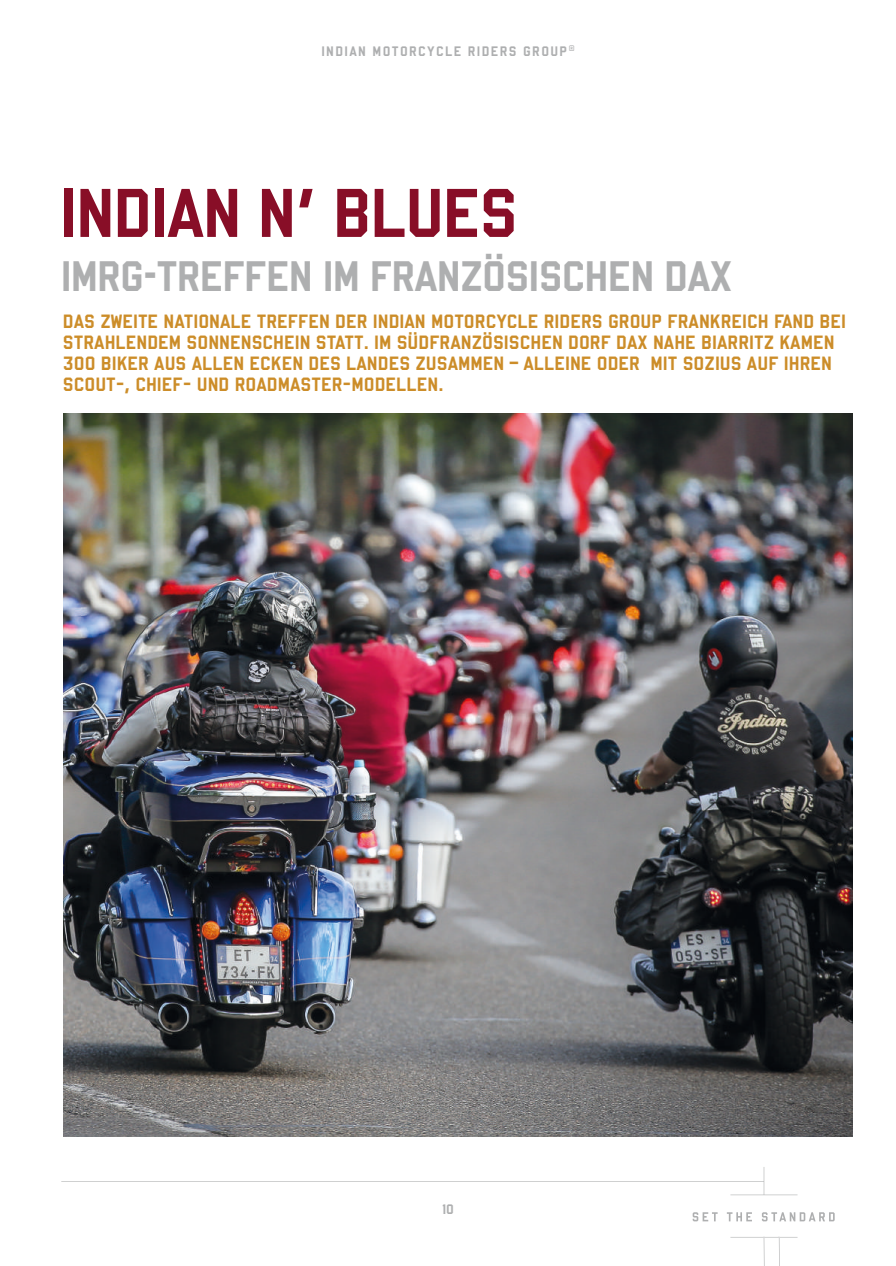
<style>
.page{position:relative;width:896px;height:1266px;background:#fff}
.page>*{position:absolute;margin:0;border:0;box-sizing:border-box;transform-origin:0 0}
.t1{font:75px "Hoboken High Sans";letter-spacing:-.02em;color:#880e27}
.t2{font:46.5px "Hoboken High Sans";letter-spacing:-.02em;color:#aeafb0}
.t3{font:21px/21px "Hoboken High Sans";color:#cc8d29}
.t4{font:15px "Hoboken High Sans";letter-spacing:.09em;color:#aeafb0}
</style>
<div class="page">
<svg style="left:61px;top:1167px;width:773px;height:98px"></svg>
<img style="left:64px;top:414px;width:788px;height:722px">
<p class="t4" style="left:321px;top:43px;width:255px">INDIAN MOTORCYCLE RIDERS GROUP<sup>®</sup></p>
<h1 class="t1" style="left:60px;top:172px;width:460px">INDIAN N’ BLUES</h1>
<h2 class="t2" style="left:61px;top:250px;width:672px">IMRG-TREFFEN IM FRANZÖSISCHEN DAX</h2>
<p class="t3" style="left:63px;top:311px;width:784px">DAS ZWEITE NATIONALE TREFFEN DER INDIAN MOTORCYCLE RIDERS GROUP FRANKREICH FAND BEI STRAHLENDEM SONNENSCHEIN STATT. IM SÜDFRANZÖSISCHEN DORF DAX NAHE BIARRITZ KAMEN 300 BIKER AUS ALLEN ECKEN DES LANDES ZUSAMMEN – ALLEINE ODER MIT SOZIUS AUF IHREN SCOUT-, CHIEF- UND ROADMASTER-MODELLEN.</p>
<p class="t4" style="left:442px;top:1201px;width:13px">10</p>
</div>
